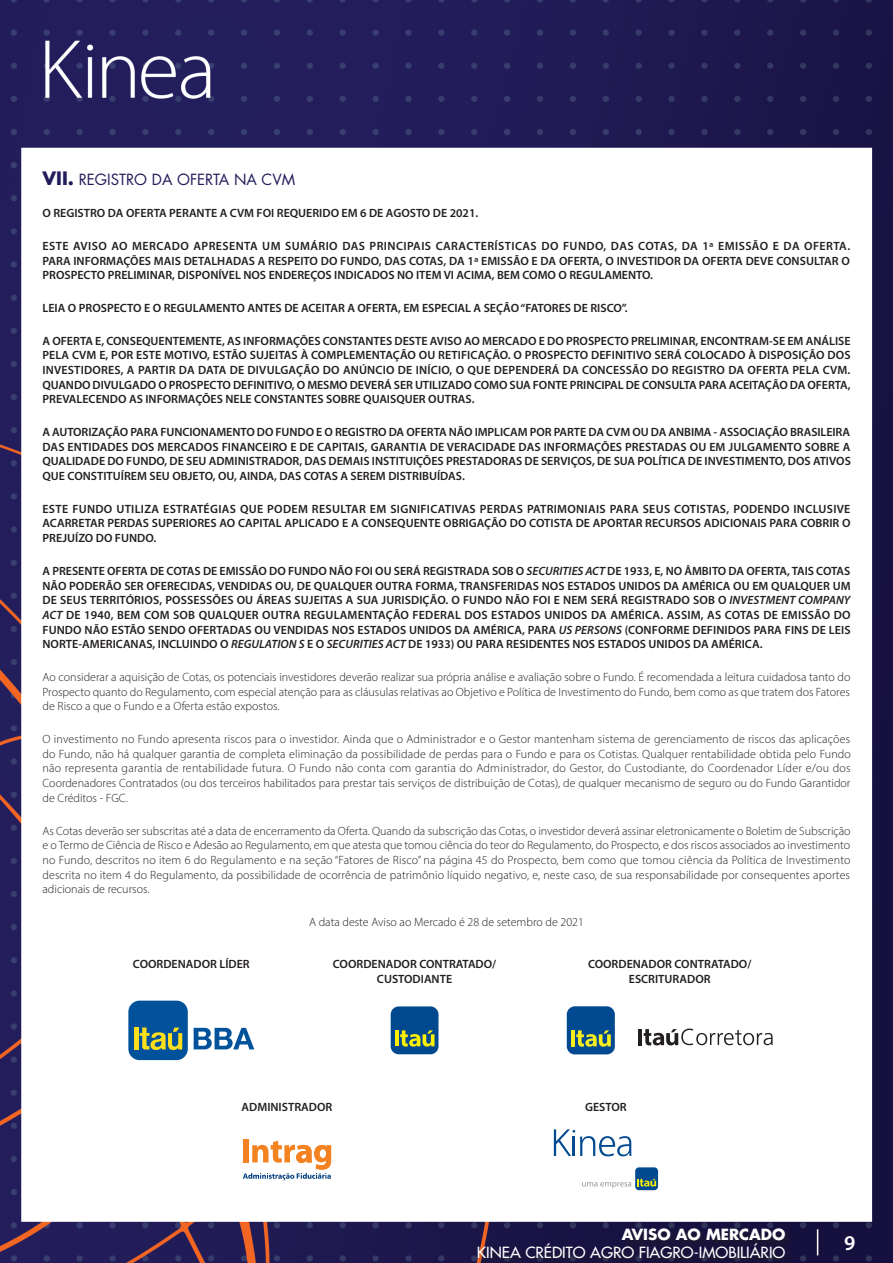
<style>
.page{position:relative;width:893px;height:1263px;background:#fff}
.page>*{position:absolute;margin:0;border:0;box-sizing:border-box;transform-origin:0 0}
.t1{font:600 21px "Myriad Pro";color:#fff}
.t2{font:500 15px "Futura Std";color:#fff}
.ITENS{font:15px "Futura Std";color:#221c5a}
.t3{font:700 15px "Futura Std";color:#fff}
.t4{font:600 12px/14.7px "Myriad Pro";color:#231f20;text-align:justify}
.t5{font:300 12px/14.7px "Myriad Pro";color:#231f20;text-align:justify}
.s1{font-weight:700;font-size:18px}
.s2{font-style:italic}
</style>
<div class="page">
<img style="left:0;top:0;width:893px;height:1263px">
<div style="left:475px;top:1226px;width:321px;height:37px;background:#19133d"></div>
<svg style="left:817px;top:1229px;width:1px;height:26px"></svg>
<div style="left:128px;top:1001px;width:60px;height:59px;background:#01529b;border-radius:11px"></div>
<div style="left:134px;top:1027px;width:5px;height:22px;background:#ffdf1b"></div>
<svg style="left:140px;top:1027px;width:42px;height:23px"></svg>
<svg style="left:194px;top:1028px;width:60px;height:21px"></svg>
<div style="left:391px;top:1006px;width:47px;height:48px;background:#01498e;border-radius:8px"></div>
<svg style="left:400px;top:1030px;width:34px;height:16px"></svg>
<hr style="left:395px;top:1030px;width:3px;height:16px;background:#fff101">
<hr style="left:638px;top:1029px;width:4px;height:16px;background:#231f20">
<svg style="left:644px;top:1028px;width:129px;height:17px"></svg>
<div style="left:567px;top:1006px;width:48px;height:48px;background:#014990;border-radius:8px"></div>
<svg style="left:576px;top:1030px;width:35px;height:17px"></svg>
<hr style="left:571px;top:1030px;width:3px;height:16px;background:#f7ee1f">
<div style="left:243px;top:1139px;width:5px;height:23px;background:#f58220"></div>
<svg style="left:243px;top:1141px;width:88px;height:39px"></svg>
<svg style="left:554px;top:1129px;width:77px;height:27px"></svg>
<div style="left:635px;top:1167px;width:23px;height:23px;background:#014990;border-radius:4px"></div>
<svg style="left:637px;top:1179px;width:19px;height:7px"></svg>
<svg style="left:582px;top:1182px;width:49px;height:6px"></svg>
<p class="ITENS" style="left:43px;top:170px;width:254px"><span class="s1">VII.</span> REGISTRO DA OFERTA NA CVM</p>
<p class="t4" style="left:43px;top:205px;width:437px">O REGISTRO DA OFERTA PERANTE A CVM FOI REQUERIDO EM 6 DE AGOSTO DE 2021.</p>
<p class="t4" style="left:43px;top:238px;width:809px">ESTE AVISO AO MERCADO APRESENTA UM SUMÁRIO DAS PRINCIPAIS CARACTERÍSTICAS DO FUNDO, DAS COTAS, DA 1ª EMISSÃO E DA OFERTA.<br>PARA INFORMAÇÕES MAIS DETALHADAS A RESPEITO DO FUNDO, DAS COTAS, DA 1ª EMISSÃO E DA OFERTA, O INVESTIDOR DA OFERTA DEVE CONSULTAR O PROSPECTO PRELIMINAR, DISPONÍVEL NOS ENDEREÇOS INDICADOS NO ITEM VI ACIMA, BEM COMO O REGULAMENTO.</p>
<p class="t4" style="left:43px;top:300px;width:587px">LEIA O PROSPECTO E O REGULAMENTO ANTES DE ACEITAR A OFERTA, EM ESPECIAL A SEÇÃO “FATORES DE RISCO”.</p>
<p class="t4" style="left:43px;top:333px;width:810px">A OFERTA E, CONSEQUENTEMENTE, AS INFORMAÇÕES CONSTANTES DESTE AVISO AO MERCADO E DO PROSPECTO PRELIMINAR, ENCONTRAM-SE EM ANÁLISE PELA CVM E, POR ESTE MOTIVO, ESTÃO SUJEITAS À COMPLEMENTAÇÃO OU RETIFICAÇÃO. O PROSPECTO DEFINITIVO SERÁ COLOCADO À DISPOSIÇÃO DOS INVESTIDORES, A PARTIR DA DATA DE DIVULGAÇÃO DO ANÚNCIO DE INÍCIO, O QUE DEPENDERÁ DA CONCESSÃO DO REGISTRO DA OFERTA PELA CVM.<br>QUANDO DIVULGADO O PROSPECTO DEFINITIVO, O MESMO DEVERÁ SER UTILIZADO COMO SUA FONTE PRINCIPAL DE CONSULTA PARA ACEITAÇÃO DA OFERTA, PREVALECENDO AS INFORMAÇÕES NELE CONSTANTES SOBRE QUAISQUER OUTRAS.</p>
<p class="t4" style="left:43px;top:424px;width:810px">A AUTORIZAÇÃO PARA FUNCIONAMENTO DO FUNDO E O REGISTRO DA OFERTA NÃO IMPLICAM POR PARTE DA CVM OU DA ANBIMA - ASSOCIAÇÃO BRASILEIRA DAS ENTIDADES DOS MERCADOS FINANCEIRO E DE CAPITAIS, GARANTIA DE VERACIDADE DAS INFORMAÇÕES PRESTADAS OU EM JULGAMENTO SOBRE A QUALIDADE DO FUNDO, DE SEU ADMINISTRADOR, DAS DEMAIS INSTITUIÇÕES PRESTADORAS DE SERVIÇOS, DE SUA POLÍTICA DE INVESTIMENTO, DOS ATIVOS QUE CONSTITUÍREM SEU OBJETO, OU, AINDA, DAS COTAS A SEREM DISTRIBUÍDAS.</p>
<p class="t4" style="left:43px;top:501px;width:810px">ESTE FUNDO UTILIZA ESTRATÉGIAS QUE PODEM RESULTAR EM SIGNIFICATIVAS PERDAS PATRIMONIAIS PARA SEUS COTISTAS, PODENDO INCLUSIVE ACARRETAR PERDAS SUPERIORES AO CAPITAL APLICADO E A CONSEQUENTE OBRIGAÇÃO DO COTISTA DE APORTAR RECURSOS ADICIONAIS PARA COBRIR O PREJUÍZO DO FUNDO.</p>
<p class="t4" style="left:43px;top:563px;width:810px">A PRESENTE OFERTA DE COTAS DE EMISSÃO DO FUNDO NÃO FOI OU SERÁ REGISTRADA SOB O <span class="s2">SECURITIES ACT</span> DE 1933, E, NO ÂMBITO DA OFERTA, TAIS COTAS NÃO PODERÃO SER OFERECIDAS, VENDIDAS OU, DE QUALQUER OUTRA FORMA, TRANSFERIDAS NOS ESTADOS UNIDOS DA AMÉRICA OU EM QUALQUER UM DE SEUS TERRITÓRIOS, POSSESSÕES OU ÁREAS SUJEITAS A SUA JURISDIÇÃO. O FUNDO NÃO FOI E NEM SERÁ REGISTRADO SOB O <span class="s2">INVESTMENT COMPANY ACT</span> DE 1940, BEM COM SOB QUALQUER OUTRA REGULAMENTAÇÃO FEDERAL DOS ESTADOS UNIDOS DA AMÉRICA. ASSIM, AS COTAS DE EMISSÃO DO FUNDO NÃO ESTÃO SENDO OFERTADAS OU VENDIDAS NOS ESTADOS UNIDOS DA AMÉRICA, PARA <span class="s2">US PERSONS</span> (CONFORME DEFINIDOS PARA FINS DE LEIS NORTE-AMERICANAS, INCLUINDO O <span class="s2">REGULATION S</span> E O <span class="s2">SECURITIES ACT</span> DE 1933) OU PARA RESIDENTES NOS ESTADOS UNIDOS DA AMÉRICA.</p>
<p class="t5" style="left:43px;top:669px;width:809px">Ao considerar a aquisição de Cotas, os potenciais investidores deverão realizar sua própria análise e avaliação sobre o Fundo. É recomendada a leitura cuidadosa tanto do Prospecto quanto do Regulamento, com especial atenção para as cláusulas relativas ao Objetivo e Política de Investimento do Fundo, bem como as que tratem dos Fatores de Risco a que o Fundo e a Oferta estão expostos.</p>
<p class="t5" style="left:43px;top:732px;width:810px">O investimento no Fundo apresenta riscos para o investidor. Ainda que o Administrador e o Gestor mantenham sistema de gerenciamento de riscos das aplicações do Fundo, não há qualquer garantia de completa eliminação da possibilidade de perdas para o Fundo e para os Cotistas. Qualquer rentabilidade obtida pelo Fundo não representa garantia de rentabilidade futura. O Fundo não conta com garantia do Administrador, do Gestor, do Custodiante, do Coordenador Líder e/ou dos Coordenadores Contratados (ou dos terceiros habilitados para prestar tais serviços de distribuição de Cotas), de qualquer mecanismo de seguro ou do Fundo Garantidor de Créditos - FGC.</p>
<p class="t5" style="left:43px;top:823px;width:810px">As Cotas deverão ser subscritas até a data de encerramento da Oferta. Quando da subscrição das Cotas, o investidor deverá assinar eletronicamente o Boletim de Subscrição e o Termo de Ciência de Risco e Adesão ao Regulamento, em que atesta que tomou ciência do teor do Regulamento, do Prospecto, e dos riscos associados ao investimento no Fundo, descritos no item 6 do Regulamento e na seção “Fatores de Risco” na página 45 do Prospecto, bem como que tomou ciência da Política de Investimento descrita no item 4 do Regulamento, da possibilidade de ocorrência de patrimônio líquido negativo, e, neste caso, de sua responsabilidade por consequentes aportes adicionais de recursos.</p>
<p class="t5" style="left:309px;top:914px;width:276px">A data deste Aviso ao Mercado é 28 de setembro de 2021</p>
<p class="t4" style="left:133px;top:956px;width:118px">COORDENADOR LÍDER</p>
<p class="t4" style="left:333px;top:957px;width:165px;text-align:center">COORDENADOR CONTRATADO/<br>CUSTODIANTE</p>
<p class="t4" style="left:588px;top:957px;width:165px;text-align:center">COORDENADOR CONTRATADO/<br>ESCRITURADOR</p>
<p class="t4" style="left:242px;top:1100px;width:92px">ADMINISTRADOR</p>
<p class="t4" style="left:585px;top:1100px;width:43px">GESTOR</p>
<p class="t3" style="left:622px;top:1224px;width:165px">AVISO AO MERCADO</p>
<p class="t2" style="left:477px;top:1242px;width:310px">KINEA CRÉDITO AGRO FIAGRO-IMOBILIÁRIO</p>
<h1 class="t1" style="left:844px;top:1230px;width:13px">9</h1>
</div>
